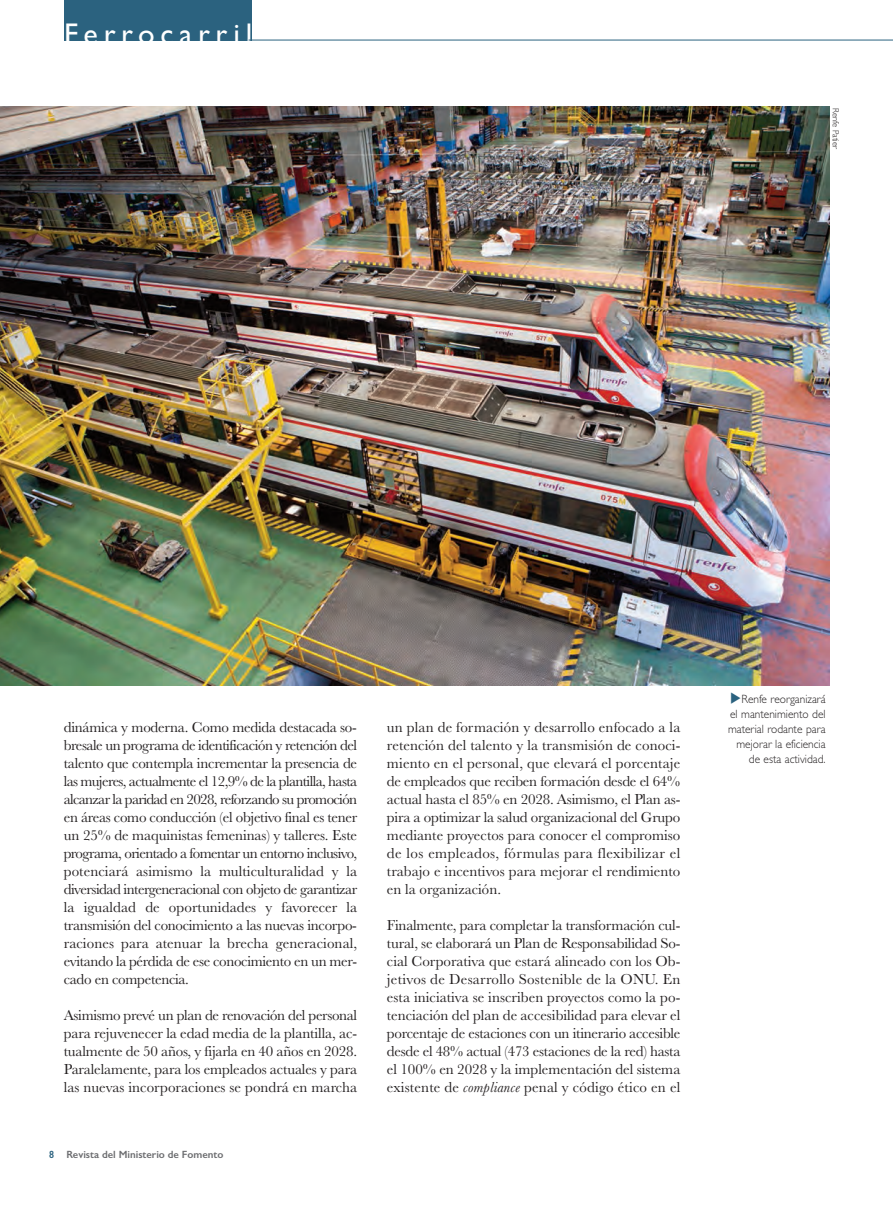
<style>
.page{position:relative;width:893px;height:1212px;background:#fff}
.page>*{position:absolute;margin:0;border:0;box-sizing:border-box;transform-origin:0 0}
.t1{font:30px "Gill Sans";letter-spacing:.195em;color:#fff}
.t2{font:15px/18px "Baskerville";color:#231f20;text-align:justify}
.t3{font:300 12px/15px "Gill Sans";color:#231f20;text-align:right;scale:.95 1}
.t4{font:600 10.5px "Gill Sans";color:#6c6d70}
.t5{font:300 9px "Gill Sans";color:#231f20;scale:.95 1}
.s1{color:#2b627f}
.s2{font-style:italic}
</style>
<div class="page">
<div style="left:64px;top:0;width:188px;height:41px;background:#2b627f"></div>
<hr style="left:249px;top:40px;width:644px;height:1px;background:#2b627f">
<img style="left:0;top:106px;width:830px;height:579px">
<h1 class="t1" style="left:64px;top:16px;width:190px">Ferrocarril</h1>
<p class="t5" style="left:841px;top:108px;width:45px;rotate:90deg">Renfe Patier</p>
<p class="t2" style="left:64px;top:718px;width:295px">dinámica y moderna. Como medida destacada so&shy;bresale un programa de identificación y retención del talento que contempla incrementar la presencia de las mujeres, actualmente el 12,9% de la plantilla, hasta alcanzar la paridad en 2028, reforzando su promoción en áreas como conducción (el objetivo final es tener un 25% de maquinistas femeninas) y talleres. Este programa, orientado a fomentar un entorno inclusivo, potenciará asimismo la multiculturalidad y la diversidad intergeneracional con objeto de garantizar la igualdad de oportunidades y favorecer la transmisión del conocimiento a las nuevas incorpo&shy;raciones para atenuar la brecha generacional, evitando la pérdida de ese conocimiento en un mer&shy;cado en competencia.</p>
<p class="t2" style="left:64px;top:1006px;width:295px">Asimismo prevé un plan de renovación del personal para rejuvenecer la edad media de la plantilla, ac&shy;tualmente de 50 años, y fijarla en 40 años en 2028.<br>Paralelamente, para los empleados actuales y para las nuevas incorporaciones se pondrá en marcha</p>
<p class="t4" style="left:49px;top:1149px;width:176px"><span class="s1">8</span> Revista del Ministerio de Fomento</p>
<p class="t2" style="left:387px;top:718px;width:295px">un plan de formación y desarrollo enfocado a la retención del talento y la transmisión de conoci&shy;miento en el personal, que elevará el porcentaje de empleados que reciben formación desde el 64% actual hasta el 85% en 2028. Asimismo, el Plan as&shy;pira a optimizar la salud organizacional del Grupo mediante proyectos para conocer el compromiso de los empleados, fórmulas para flexibilizar el trabajo e incentivos para mejorar el rendimiento en la organización.</p>
<p class="t2" style="left:387px;top:916px;width:295px">Finalmente, para completar la transformación cul&shy;tural, se elaborará un Plan de Responsabilidad So&shy;cial Corporativa que estará alineado con los Ob&shy;jetivos de Desarrollo Sostenible de la ONU. En esta iniciativa se inscriben proyectos como la po&shy;tenciación del plan de accesibilidad para elevar el porcentaje de estaciones con un itinerario accesible desde el 48% actual (473 estaciones de la red) hasta el 100% en 2028 y la implementación del sistema existente de <span class="s2">compliance</span> penal y código ético en el</p>
<p class="t3" style="left:728px;top:692px;width:104px"><span class="s1">◆</span>Renfe reorganizará el mantenimiento del material rodante para mejorar la eficiencia de esta actividad.</p>
</div>
